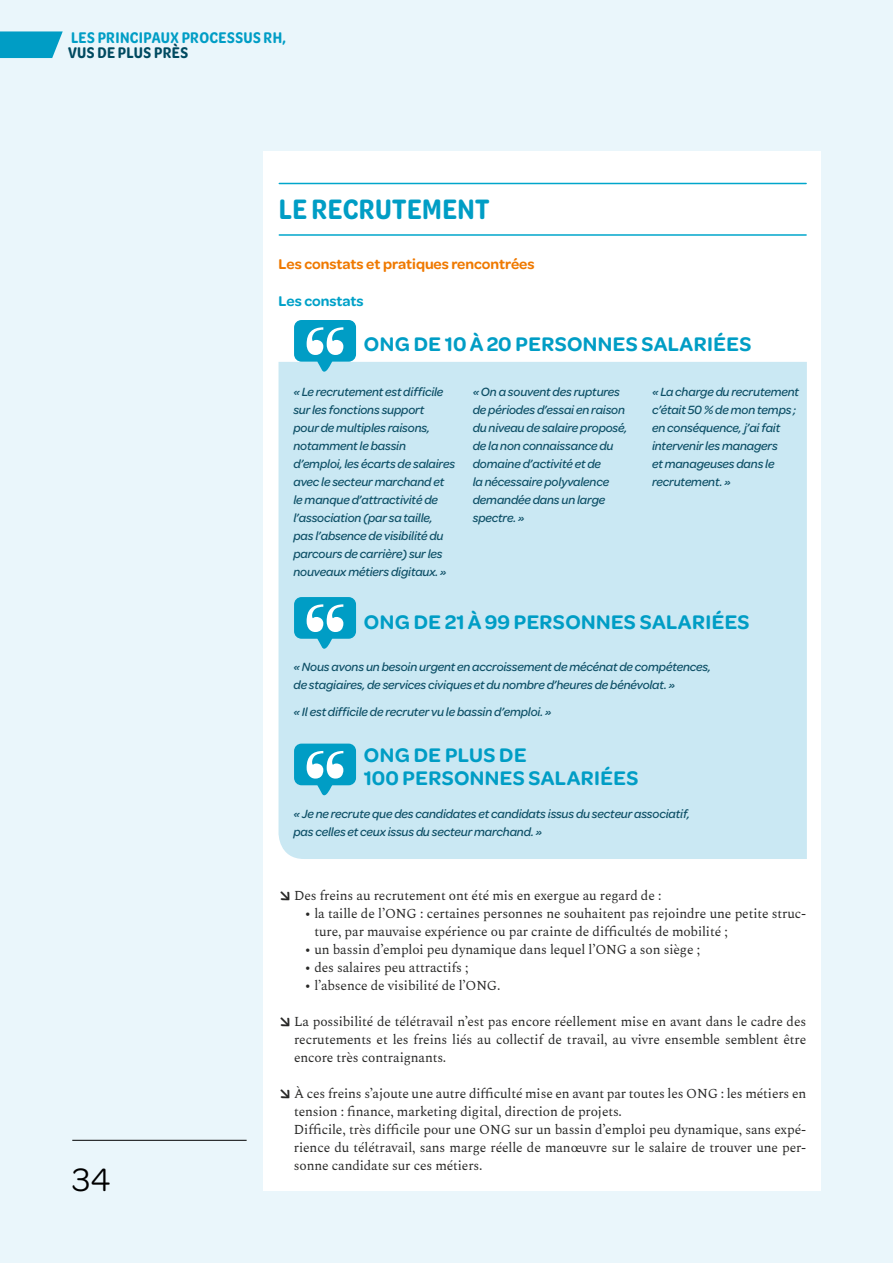
<style>
.page{position:relative;width:893px;height:1263px;background:#eaf6fb}
.page>*{position:absolute;margin:0;border:0;box-sizing:border-box;transform-origin:0 0}
.t1{font:34.5px "Omnes";color:#000}
.t2{font:600 30px "Omnes Cond";letter-spacing:.015em;color:#009dc5}
.t3{font:600 21px/22.5px "Omnes";letter-spacing:.02em;color:#009dc5}
.t4{font:600 16.5px "Omnes Cond";letter-spacing:.025em;color:#009dc5}
.t5{font:600 16.5px "Omnes Cond";letter-spacing:.025em;color:#004a60}
.t6{font:600 15px "Omnes";color:#ef7900}
.t7{font:600 15px "Omnes";color:#00a1c8}
.t8{font:13.5px/18px "Spectral";letter-spacing:-.01em;color:#282827}
.t9{font:italic 500 12.75px/18px "Omnes";letter-spacing:-.01em;color:#0e5067}
.s1{font-family:"Omnes";font-weight:500;font-size:19.5px}
</style>
<div class="page">
<hr style="left:72px;top:1140px;width:175px;height:1px;background:#000">
<svg style="left:0;top:31px;width:63px;height:27px"></svg>
<div style="left:264px;top:151px;width:557px;height:1040px;background:#fff"></div>
<div style="left:279px;top:362px;width:528px;height:497px;background:#cae8f3"></div>
<svg style="left:294px;top:320px;width:62px;height:52px"></svg>
<svg style="left:294px;top:597px;width:62px;height:52px"></svg>
<svg style="left:294px;top:744px;width:62px;height:52px"></svg>
<hr style="left:279px;top:183px;width:527px;height:1px;background:#00a6cb">
<hr style="left:279px;top:234px;width:527px;height:2px;background:#00a6cb">
<p class="t4" style="left:71px;top:26px;width:216px">LES PRINCIPAUX PROCESSUS RH,</p>
<p class="t5" style="left:68px;top:41px;width:122px">VUS DE PLUS PRÈS</p>
<h2 class="t2" style="left:279px;top:189px;width:212px">LE RECRUTEMENT</h2>
<p class="t6" style="left:279px;top:253px;width:258px">Les constats et pratiques rencontrées</p>
<p class="t7" style="left:279px;top:291px;width:87px">Les constats</p>
<h3 class="t3" style="left:364px;top:332px;width:389px">ONG DE 10 À 20 PERSONNES SALARIÉES</h3>
<p class="t9" style="left:293px;top:382px;width:163px">« Le recrutement est difficile sur les fonctions support<br>pour de multiples raisons, notamment le bassin d’emploi, les écarts de salaires avec le secteur marchand et le manque d’attractivité de l’association (par sa taille, pas l’absence de visibilité du parcours de carrière) sur les nouveaux métiers digitaux. »</p>
<p class="t9" style="left:473px;top:382px;width:156px">« On a souvent des ruptures de périodes d’essai en raison du niveau de salaire proposé, de la non connaissance du domaine d’activité et de<br>la nécessaire polyvalence demandée dans un large spectre. »</p>
<p class="t9" style="left:652px;top:382px;width:149px">« La charge du recrutement c’était 50 % de mon temps ; en conséquence, j’ai fait intervenir les managers<br>et manageuses dans le recrutement. »</p>
<h3 class="t3" style="left:364px;top:609px;width:387px">ONG DE 21 À 99 PERSONNES SALARIÉES</h3>
<p class="t9" style="left:293px;top:657px;width:419px">« Nous avons un besoin urgent en accroissement de mécénat de compétences, de stagiaires, de services civiques et du nombre d’heures de bénévolat. »</p>
<p class="t9" style="left:293px;top:702px;width:260px">« Il est difficile de recruter vu le bassin d’emploi. »</p>
<h3 class="t3" style="left:364px;top:743px;width:276px">ONG DE PLUS DE<br>100 PERSONNES SALARIÉES</h3>
<h1 class="t1" style="left:72px;top:1156px;width:40px">34</h1>
<p class="t9" style="left:293px;top:804px;width:398px">« Je ne recrute que des candidates et candidats issus du secteur associatif, pas celles et ceux issus du secteur marchand. »</p>
<p class="t8" style="left:279px;top:886px;width:384px"><span class="s1">•</span> Des freins au recrutement ont été mis en exergue au regard de :</p>
<p class="t8" style="left:314px;top:904px;width:493px;text-indent:-10px">• la taille de l’ONG : certaines personnes ne souhaitent pas rejoindre une petite struc&shy;ture, par mauvaise expérience ou par crainte de difficultés de mobilité ;</p>
<p class="t8" style="left:305px;top:940px;width:397px">• un bassin d’emploi peu dynamique dans lequel l’ONG a son siège ;</p>
<p class="t8" style="left:305px;top:958px;width:165px">• des salaires peu attractifs ;</p>
<p class="t8" style="left:305px;top:976px;width:198px">• l’absence de visibilité de l’ONG.</p>
<p class="t8" style="left:294px;top:1012px;width:514px;text-align:justify;text-indent:-15px"><span class="s1">•</span> La possibilité de télétravail n’est pas encore réellement mise en avant dans le cadre des recrutements et les freins liés au collectif de travail, au vivre ensemble semblent être encore très contraignants.</p>
<p class="t8" style="left:294px;top:1084px;width:514px;text-indent:-15px"><span class="s1">•</span> À ces freins s’ajoute une autre difficulté mise en avant par toutes les ONG : les métiers en tension : finance, marketing digital, direction de projets.<br>Difficile, très difficile pour une ONG sur un bassin d’emploi peu dynamique, sans expé&shy;rience du télétravail, sans marge réelle de manœuvre sur le salaire de trouver une per&shy;sonne candidate sur ces métiers.</p>
</div>
